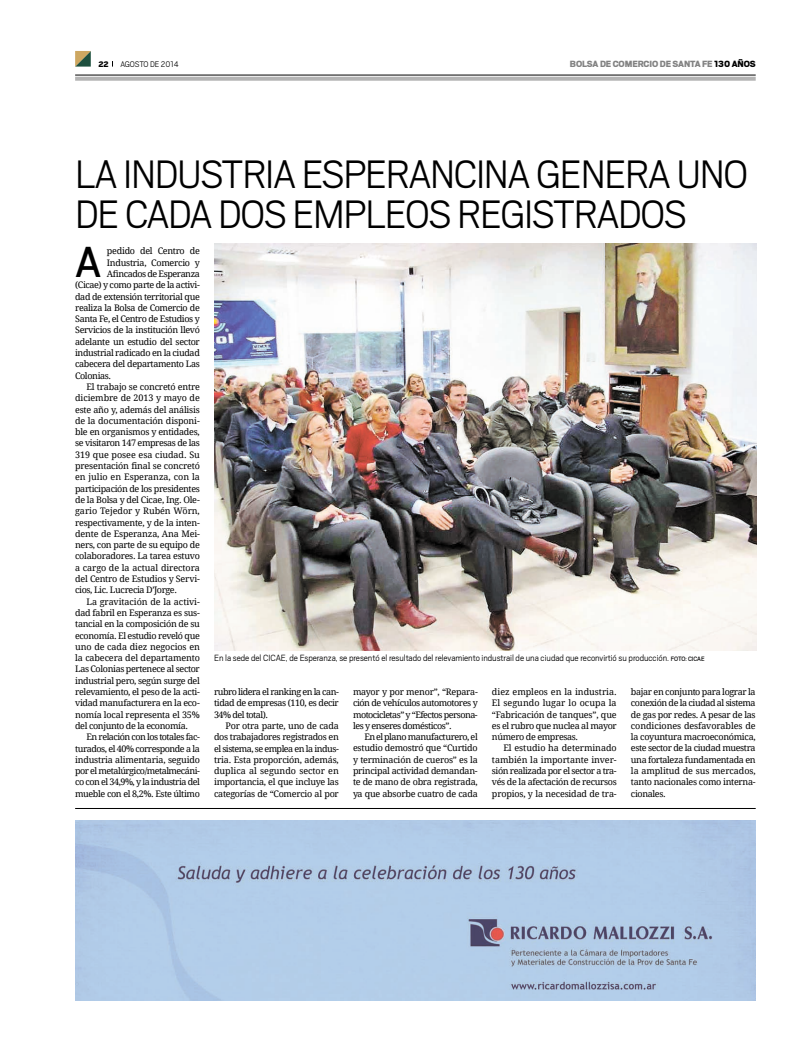
<style>
.page{position:relative;width:794px;height:1052px;background:#fff}
.page>*{position:absolute;margin:0;border:0;box-sizing:border-box;transform-origin:0 0}
.t1{font:47.8px "Scout";color:#000}
.t2{font:300 44px/40px "Scout";letter-spacing:-.03em;color:#000}
.t3{font:300 10px "Scout";letter-spacing:-.005em;color:#000}
.t4{font:900 10px "Scout";letter-spacing:-.01em;color:#828282}
.t5{font:9px/11.3px "Droid Serif";letter-spacing:-.035em;color:#000;text-align:justify}
.t6{font:9px "Droid Serif";letter-spacing:-.055em;color:#000}
.t7{font:9px "Droid Serif";letter-spacing:-.005em;color:#000}
.t8{font:9px "Droid Serif";letter-spacing:-.01em;color:#000}
.t9{font:9px "Droid Serif";letter-spacing:-.015em;color:#000}
.t10{font:9px "Droid Serif";color:#000}
.t11{font:9px "Droid Serif";letter-spacing:.005em;color:#000}
.t12{font:300 9px "Scout";letter-spacing:-.015em;color:#000}
.t13{font:900 9px "Scout";color:#000}
.s1{color:#000}
.s2{font-weight:400;font-size:7px}
</style>
<div class="page">
<svg style="left:75px;top:77px;width:680px;height:4px;background:#b9b9b9"></svg>
<hr style="left:75px;top:75px;width:680px;height:1px;background:#000">
<svg style="left:75px;top:51px;width:16px;height:16px"></svg>
<hr style="left:75px;top:808px;width:680px;height:1px;background:#000">
<img style="left:214px;top:243px;width:542px;height:408px">
<img style="left:75px;top:820px;width:680px;height:180px">
<p class="t13" style="left:99px;top:58px;width:12px">22</p>
<p class="t12" style="left:120px;top:58px;width:60px">agosto de 2014</p>
<p class="t4" style="left:570px;top:57px;width:187px">BOLSA DE COMERCIO DE SANTA FE <span class="s1">130 AÑOS</span></p>
<p class="t2" style="left:75px;top:152px;width:375px">La in dustria esperancin</p>
<p class="t2" style="left:75px;top:152px;width:674px;text-indent:432px">a genera uno de cada dos empleos registrados</p>
<p class="t1" style="left:75px;top:231px;width:28px">A</p>
<p class="t5" style="left:107px;top:246px;width:94px">pedido del Centro de</p>
<p class="t5" style="left:107px;top:257px;width:94px">Industria, Comercio y</p>
<p class="t5" style="left:107px;top:268px;width:95px">Afincados de Esperanza</p>
<p class="t5" style="left:75px;top:279px;width:126px">(Cicae) y como parte de la activi-</p>
<p class="t5" style="left:75px;top:291px;width:126px">dad de extensión territorial que</p>
<p class="t5" style="left:75px;top:302px;width:126px">realiza la Bolsa de Comercio de</p>
<p class="t5" style="left:75px;top:313px;width:126px">Santa Fe, el Centro de Estudios y</p>
<p class="t5" style="left:75px;top:325px;width:126px">Servicios de la institución llevó</p>
<p class="t5" style="left:75px;top:336px;width:126px">adelante un estudio del sector</p>
<p class="t5" style="left:75px;top:347px;width:126px">industrial radicado en la ciudad</p>
<p class="t5" style="left:75px;top:358px;width:126px">cabecera del departamento Las</p>
<p class="t5" style="left:75px;top:370px;width:38px">Colonias.</p>
<p class="t5" style="left:86px;top:381px;width:115px">El trabajo se concretó entre</p>
<p class="t8" style="left:75px;top:392px;width:126px">diciembre de 2013 y mayo de</p>
<p class="t5" style="left:75px;top:404px;width:126px">este año y, además del análisis</p>
<p class="t8" style="left:75px;top:415px;width:126px">de la documentación disponi-</p>
<p class="t5" style="left:75px;top:426px;width:126px">ble en organismos y entidades,</p>
<p class="t5" style="left:75px;top:438px;width:126px">se visitaron 147 empresas de las</p>
<p class="t7" style="left:75px;top:449px;width:126px">319 que posee esa ciudad. Su</p>
<p class="t5" style="left:75px;top:460px;width:126px">presentación final se concretó</p>
<p class="t7" style="left:75px;top:471px;width:126px">en julio en Esperanza, con la</p>
<p class="t5" style="left:75px;top:483px;width:126px">participación de los presidentes</p>
<p class="t5" style="left:75px;top:494px;width:126px">de la Bolsa y del Cicae, Ing. Ole-</p>
<p class="t7" style="left:75px;top:505px;width:126px">gario Tejedor y Rubén Wörn,</p>
<p class="t5" style="left:75px;top:517px;width:126px">respectivamente, y de la inten-</p>
<p class="t9" style="left:75px;top:528px;width:126px">dente de Esperanza, Ana Mei-</p>
<p class="t5" style="left:75px;top:539px;width:126px">ners, con parte de su equipo de</p>
<p class="t5" style="left:75px;top:550px;width:126px">colaboradores. La tarea estuvo</p>
<p class="t7" style="left:75px;top:562px;width:126px">a cargo de la actual directora</p>
<p class="t5" style="left:75px;top:573px;width:126px">del Centro de Estudios y Servi-</p>
<p class="t5" style="left:75px;top:584px;width:103px">cios, Lic. Lucrecia D’Jorge.</p>
<p class="t7" style="left:86px;top:596px;width:115px">La gravitación de la activi-</p>
<p class="t5" style="left:75px;top:607px;width:126px">dad fabril en Esperanza es sus-</p>
<p class="t5" style="left:75px;top:618px;width:126px">tancial en la composición de su</p>
<p class="t5" style="left:75px;top:630px;width:126px">economía. El estudio reveló que</p>
<p class="t8" style="left:75px;top:641px;width:126px">uno de cada diez negocios en</p>
<p class="t9" style="left:75px;top:652px;width:126px">la cabecera del departamento</p>
<p class="t5" style="left:75px;top:663px;width:126px">Las Colonias pertenece al sector</p>
<p class="t5" style="left:75px;top:675px;width:126px">industrial pero, según surge del</p>
<p class="t5" style="left:75px;top:686px;width:126px">relevamiento, el peso de la acti-</p>
<p class="t5" style="left:75px;top:697px;width:126px">vidad manufacturera en la eco-</p>
<p class="t5" style="left:75px;top:709px;width:126px">nomía local representa el 35%</p>
<p class="t5" style="left:75px;top:720px;width:114px">del conjunto de la economía.</p>
<p class="t6" style="left:86px;top:731px;width:115px">En relación con los totales fac-</p>
<p class="t5" style="left:75px;top:743px;width:126px">turados, el 40% corresponde a la</p>
<p class="t5" style="left:75px;top:754px;width:126px">industria alimentaria, seguido</p>
<p class="t6" style="left:75px;top:765px;width:126px">por el metalúrgico/metalmecáni-</p>
<p class="t6" style="left:75px;top:776px;width:126px">co con el 34,9%, y la industria del</p>
<p class="t5" style="left:75px;top:788px;width:126px">mueble con el 8,2%. Este último</p>
<p class="t3" style="left:214px;top:651px;width:492px">En la sede del CICAE, de Esperanza, se presentó el resultado del relevamiento industrail de una ciudad que reconvirtió su producción. <span class="s2">foto: CICAE</span></p>
<p class="t6" style="left:214px;top:686px;width:126px">rubro lidera el ranking en la can-</p>
<p class="t5" style="left:214px;top:697px;width:126px">tidad de empresas (110, es decir</p>
<p class="t6" style="left:214px;top:709px;width:55px">34% del total).</p>
<p class="t5" style="left:225px;top:720px;width:115px">Por otra parte, uno de cada</p>
<p class="t5" style="left:214px;top:731px;width:126px">dos trabajadores registrados en</p>
<p class="t6" style="left:214px;top:742px;width:126px">el sistema, se emplea en la indus-</p>
<p class="t5" style="left:214px;top:754px;width:126px">tria. Esta proporción, además,</p>
<p class="t10" style="left:214px;top:765px;width:126px">duplica al segundo sector en</p>
<p class="t5" style="left:214px;top:776px;width:126px">importancia, el que incluye las</p>
<p class="t5" style="left:214px;top:788px;width:126px">categorías de “Comercio al por</p>
<p class="t5" style="left:353px;top:686px;width:126px">mayor y por menor”, “Repara-</p>
<p class="t5" style="left:353px;top:697px;width:126px">ción de vehículos automotores y</p>
<p class="t6" style="left:353px;top:709px;width:126px">motocicletas” y “Efectos persona-</p>
<p class="t6" style="left:353px;top:720px;width:100px">les y enseres domésticos”.</p>
<p class="t5" style="left:364px;top:731px;width:115px">En el plano manufacturero, el</p>
<p class="t5" style="left:353px;top:742px;width:126px">estudio demostró que “Curtido</p>
<p class="t5" style="left:353px;top:754px;width:126px">y terminación de cueros” es la</p>
<p class="t5" style="left:353px;top:765px;width:126px">principal actividad demandan-</p>
<p class="t5" style="left:353px;top:776px;width:126px">te de mano de obra registrada,</p>
<p class="t5" style="left:353px;top:788px;width:126px">ya que absorbe cuatro de cada</p>
<p class="t7" style="left:492px;top:686px;width:126px">diez empleos en la industria.</p>
<p class="t11" style="left:492px;top:697px;width:126px">El segundo lugar lo ocupa la</p>
<p class="t5" style="left:492px;top:709px;width:126px">“Fabricación de tanques”, que</p>
<p class="t5" style="left:492px;top:720px;width:126px">es el rubro que nuclea al mayor</p>
<p class="t5" style="left:492px;top:731px;width:88px">número de empresas.</p>
<p class="t7" style="left:503px;top:742px;width:115px">El estudio ha determinado</p>
<p class="t7" style="left:492px;top:754px;width:126px">también la importante inver-</p>
<p class="t5" style="left:492px;top:765px;width:126px">sión realizada por el sector a tra-</p>
<p class="t5" style="left:492px;top:776px;width:126px">vés de la afectación de recursos</p>
<p class="t5" style="left:492px;top:788px;width:126px">propios, y la necesidad de tra-</p>
<p class="t5" style="left:631px;top:686px;width:126px">bajar en conjunto para lograr la conexión de la ciudad al sistema de gas por redes. A pesar de las condiciones desfavorables de la coyuntura macroeconómica, este sector de la ciudad muestra una fortaleza fundamentada en la amplitud de sus mercados, tanto nacionales como interna&shy;cionales.</p>
</div>
